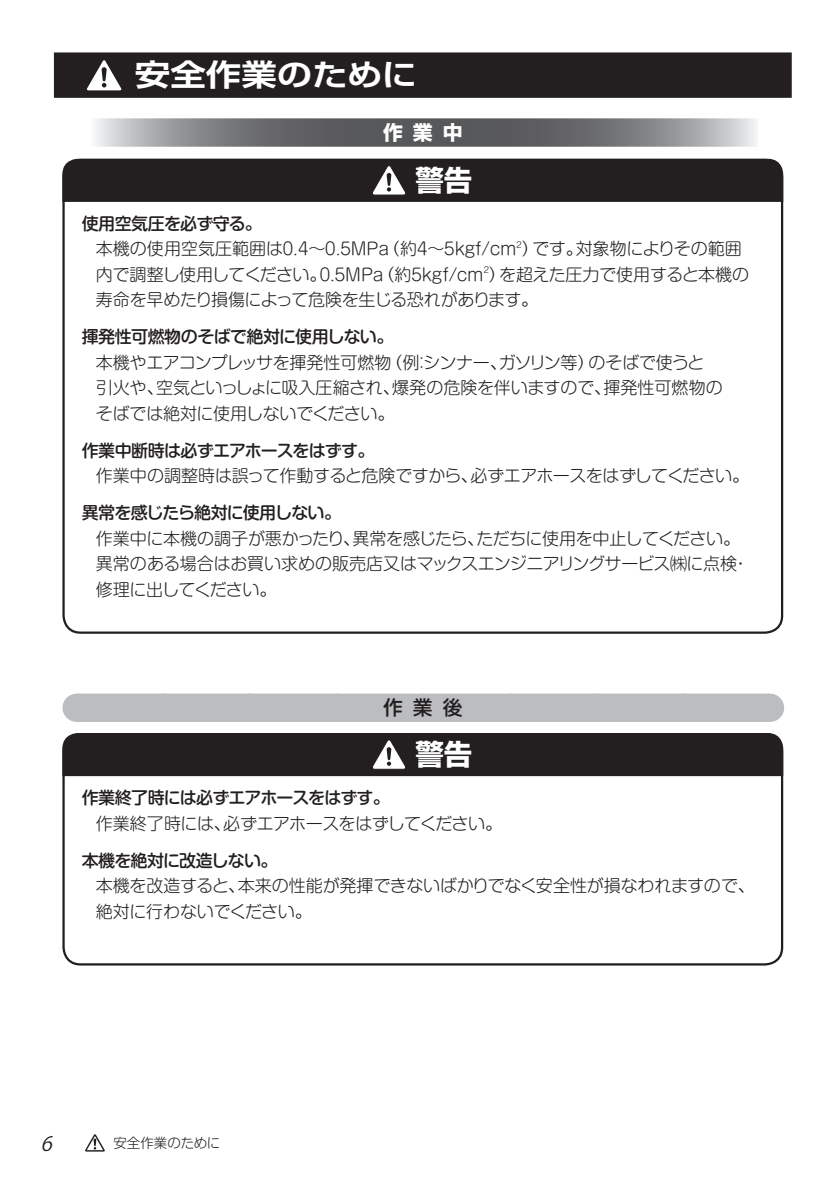
<style>
.page{position:relative;width:840px;height:1191px;background:#fff}
.page>*{position:absolute;margin:0;border:0;box-sizing:border-box;transform-origin:0 0}
.t1{font:700 30.2px "Shin Go Pro De";color:#fff;scale:1.18 1}
.t2{font:700 28.4px "Shin Go Pro";color:#fff}
.t3{font:700 19.8px "Shin Go Pro";color:#fff}
.t4{font:500 19.8px "Shin M Go Pro";color:#231f20}
.t5{font:italic 19.8px "Koz Go Pro";color:#231f20}
.t6{font:300 17px/25.6px "Shin M Go Pro";letter-spacing:-.02em;color:#231f20}
.t7{font:500 17px "Shin M Go Pro";letter-spacing:-.05em;color:#231f20}
.t8{font:500 17px "Shin M Go Pro";letter-spacing:-.03em;color:#231f20}
.t9{font:300 13.4px "Shin M Go Pro";color:#231f20}
.s1{font-weight:500}
</style>
<div class="page">
<div style="left:54px;top:52px;width:737px;height:46px;background:#231f20"></div>
<svg style="left:96px;top:118px;width:660px;height:29px;background:#7f8083"></svg>
<svg style="left:87px;top:60px;width:35px;height:31px"></svg>
<svg style="left:85px;top:1134px;width:20px;height:17px"></svg>
<svg style="left:62px;top:158px;width:721px;height:45px;background:#2f2b2c"></svg>
<svg style="left:768px;top:693px;width:1px;height:29px"></svg>
<div style="left:77px;top:693px;width:691px;height:29px;background:#bcbdc0"></div>
<div style="left:62px;top:733px;width:721px;height:44px;background:#231f20"></div>
<h1 class="t1" style="left:135px;top:50px;width:241px">安全作業のために</h1>
<p class="t3" style="left:383px;top:117px;width:81px">作業中</p>
<h2 class="t2" style="left:415px;top:158px;width:58px">警告</h2>
<p class="t6" style="left:96px;top:209px;width:654px;text-indent:-14px"><span class="s1">使用空気圧を必ず守る。<br></span>本機の使用空気圧範囲は0.4〜0.5MPa（約4〜5kgf/cm<sup>2</sup>）です。対象物によりその範囲内で調整し使用してください。0.5MPa（約5kgf/cm<sup>2</sup>）を超えた圧力で使用すると本機の寿命を早めたり損傷によって危険を生じる恐れがあります。</p>
<p class="t8" style="left:82px;top:323px;width:313px">揮発性可燃物のそばで絶対に使用しない。</p>
<p class="t6" style="left:96px;top:348px;width:628px">本機やエアコンプレッサを揮発性可燃物（例：シンナー、ガソリン等）のそばで使うと引火や、空気といっしょに吸入圧縮され、爆発の危険を伴いますので、揮発性可燃物のそばでは絶対に使用しないでください。</p>
<p class="t7" style="left:82px;top:436px;width:294px">作業中断時は必ずエアホースをはずす。</p>
<p class="t6" style="left:96px;top:461px;width:654px">作業中の調整時は誤って作動すると危険ですから、必ずエアホースをはずしてください。</p>
<p class="t7" style="left:82px;top:499px;width:261px">異常を感じたら絶対に使用しない。</p>
<p class="t6" style="left:96px;top:523px;width:654px">作業中に本機の調子が悪かったり、異常を感じたら、ただちに使用を中止してください。異常のある場合はお買い求めの販売店又はマックスエンジニアリングサービス㈱に点検・修理に出してください。</p>
<p class="t4" style="left:383px;top:691px;width:81px">作業後</p>
<h2 class="t2" style="left:415px;top:732px;width:58px">警告</h2>
<p class="t7" style="left:82px;top:784px;width:309px">作業終了時には必ずエアホースをはずす。</p>
<p class="t6" style="left:96px;top:808px;width:407px">作業終了時には、必ずエアホースをはずしてください。</p>
<p class="t7" style="left:82px;top:846px;width:197px">本機を絶対に改造しない。</p>
<p class="t6" style="left:96px;top:871px;width:660px">本機を改造すると、本来の性能が発揮できないばかりでなく安全性が損なわれますので、絶対に行わないでください。</p>
<p class="t5" style="left:41px;top:1130px;width:18px">6</p>
<p class="t9" style="left:86px;top:1132px;width:135px">　　安全作業のために</p>
</div>
